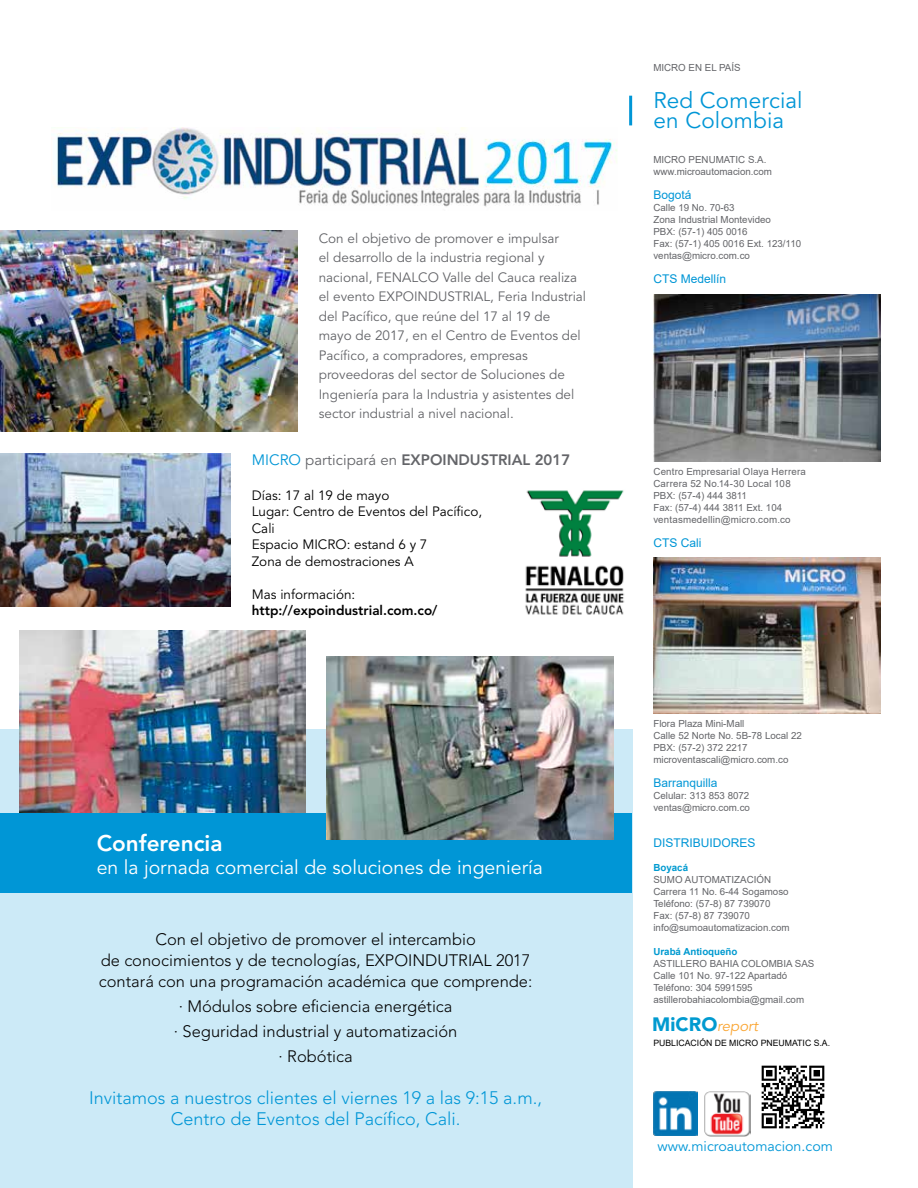
<style>
.page{position:relative;width:918px;height:1188px;background:#fff}
.page>*{position:absolute;margin:0;border:0;box-sizing:border-box;transform-origin:0 0}
.t1{font:22.5px/19.5px "Avenir LT Std";letter-spacing:.005em;color:#0096d6}
.t2{font:800 22.5px "Avenir LT Std";color:#fff}
.t3{font:19.5px "Avenir LT Std";color:#fff}
.t4{font:300 18px/21px "Avenir LT Std";color:#0096d6;text-align:center}
.t5{font:300 16.5px/21px "Avenir LT Std";color:#000;text-align:center}
.t6{font:800 15px "Avenir LT Std";color:#646569}
.t7{font:italic 15px "Avenir LT Std";color:#faa634}
.t8{font:14.25px "Avenir LT Std";color:#0097d7}
.t9{font:13.5px/19.5px "Avenir LT Std";color:#646569}
.t10{font:13.5px/16.5px "Avenir LT Std";color:#000}
.t11{font:800 13.5px "Avenir LT Std";color:#000}
.t12{font:12px "Arial";color:#0096d6}
.t13{font:9.75px/12px "Arial";color:#646569}
.t14{font:700 9.75px "Arial";color:#009ad0}
.t15{font:8.7px "Arial";color:#000}
.s1{font-weight:400;color:#0096d6}
.s2{font-weight:400}
.s3{font-family:"Avenir";font-weight:900;font-style:normal;font-size:19.2px;color:#009ad0}
</style>
<div class="page">
<hr style="left:917px;top:0;width:1px;height:128px;background:#0096d6">
<div style="left:0;top:730px;width:632px;height:458px;background:#cceaf7"></div>
<hr style="left:629px;top:96px;width:3px;height:29px;background:#0096d6">
<img style="left:653px;top:557px;width:227px;height:156px">
<img style="left:653px;top:294px;width:227px;height:167px">
<img style="left:705px;top:1092px;width:45px;height:45px">
<img style="left:653px;top:1092px;width:44px;height:44px">
<img style="left:761px;top:1065px;width:64px;height:64px">
<img style="left:55px;top:127px;width:562px;height:80px">
<img style="left:525px;top:490px;width:100px;height:125px">
<img style="left:0;top:230px;width:298px;height:201px">
<img style="left:0;top:453px;width:231px;height:154px">
<img style="left:19px;top:631px;width:287px;height:183px">
<div style="left:0;top:814px;width:631px;height:79px;background:#0096d6"></div>
<img style="left:326px;top:657px;width:287px;height:183px">
<p class="t9" style="left:319px;top:229px;width:269px">Con el objetivo de promover e impulsar<br>el desarrollo de la industria regional y nacional, FENALCO Valle del Cauca realiza el evento EXPOINDUSTRIAL, Feria Industrial del Pacífico, que reúne del 17 al 19 de mayo de 2017, en el Centro de Eventos del Pacífico, a compradores, empresas proveedoras del sector de Soluciones de Ingeniería para la Industria y asistentes del sector industrial a nivel nacional.</p>
<h3 class="t6" style="left:252px;top:451px;width:320px"><span class="s1">MICRO</span> <span class="s2">participará en</span> EXPOINDUSTRIAL 2017</h3>
<h3 class="t10" style="left:252px;top:487px;width:232px">Días: 17 al 19 de mayo<br>Lugar: Centro de Eventos del Pacífico,<br>Cali<br>Espacio MICRO: estand 6 y 7<br>Zona de demostraciones A</h3>
<h3 class="t10" style="left:252px;top:586px;width:105px">Mas información:</h3>
<h3 class="t11" style="left:252px;top:603px;width:187px">http://expoindustrial.com.co/</h3>
<h1 class="t2" style="left:97px;top:830px;width:127px">Conferencia</h1>
<h2 class="t3" style="left:97px;top:856px;width:448px">en la jornada comercial de soluciones de ingeniería</h2>
<h3 class="t5" style="left:99px;top:929px;width:435px">Con el objetivo de promover el intercambio<br>de conocimientos y de tecnologías, EXPOINDUTRIAL 2017 contará con una programación académica que comprende:</h3>
<h3 class="t5" style="left:174px;top:994px;width:285px;line-height:25.2px">· Módulos sobre eficiencia energética<br>· Seguridad industrial y automatización · Robótica</h3>
<h3 class="t4" style="left:89px;top:1088px;width:454px">Invitamos a nuestros clientes el viernes 19 a las 9:15 a.m.,<br>Centro de Eventos del Pacífico, Cali.</h3>
<p class="t13" style="left:653px;top:61px;width:89px">MICRO EN EL PAÍS</p>
<h1 class="t1" style="left:653px;top:92px;width:150px">Red Comercial en Colombia</h1>
<p class="t13" style="left:653px;top:153px;width:120px">MICRO PENUMATIC S.A. www.microautomacion.com</p>
<p class="t12" style="left:653px;top:186px;width:40px">Bogotá</p>
<p class="t13" style="left:653px;top:201px;width:149px">Calle 19 No. 70-63<br>Zona Industrial Montevideo<br>PBX: (57-1) 405 0016<br>Fax: (57-1) 405 0016 Ext. 123/110 ventas@micro.com.co</p>
<p class="t12" style="left:653px;top:270px;width:74px">CTS Medellín</p>
<p class="t13" style="left:653px;top:465px;width:154px">Centro Empresarial Olaya Herrera<br>Carrera 52 No.14-30 Local 108<br>PBX: (57-4) 444 3811<br>Fax: (57-4) 444 3811 Ext. 104 ventasmedellin@micro.com.co</p>
<p class="t12" style="left:653px;top:534px;width:49px">CTS Cali</p>
<p class="t13" style="left:653px;top:717px;width:150px">Flora Plaza Mini-Mall<br>Calle 52 Norte No. 5B-78 Local 22<br>PBX: (57-2) 372 2217 microventascali@micro.com.co</p>
<p class="t12" style="left:653px;top:774px;width:66px">Barranquilla</p>
<p class="t13" style="left:653px;top:789px;width:98px">Celular: 313 853 8072 ventas@micro.com.co</p>
<p class="t12" style="left:653px;top:834px;width:104px">DISTRIBUIDORES</p>
<p class="t14" style="left:653px;top:861px;width:36px">Boyacá</p>
<p class="t13" style="left:653px;top:873px;width:138px">SUMO AUTOMATIZACIÓN<br>Carrera 11 No. 6-44 Sogamoso<br>Teléfono: (57-8) 87 739070<br>Fax: (57-8) 87 739070 info@sumoautomatizacion.com</p>
<p class="t14" style="left:653px;top:945px;width:86px">Urabá Antioqueño</p>
<p class="t13" style="left:653px;top:957px;width:162px">ASTILLERO BAHIA COLOMBIA SAS<br>Calle 101 No. 97-122 Apartadó<br>Teléfono: 304 5991595 astillerobahiacolombia@gmail.com</p>
<p class="t15" style="left:653px;top:1037px;width:178px">PUBLICACIÓN DE MICRO PNEUMATIC S.A.</p>
<h3 class="t7" style="left:652px;top:1017px;width:108px"><span class="s3">MiCRO</span>report</h3>
<h3 class="t8" style="left:657px;top:1138px;width:177px">www.microautomacion.com</h3>
</div>
